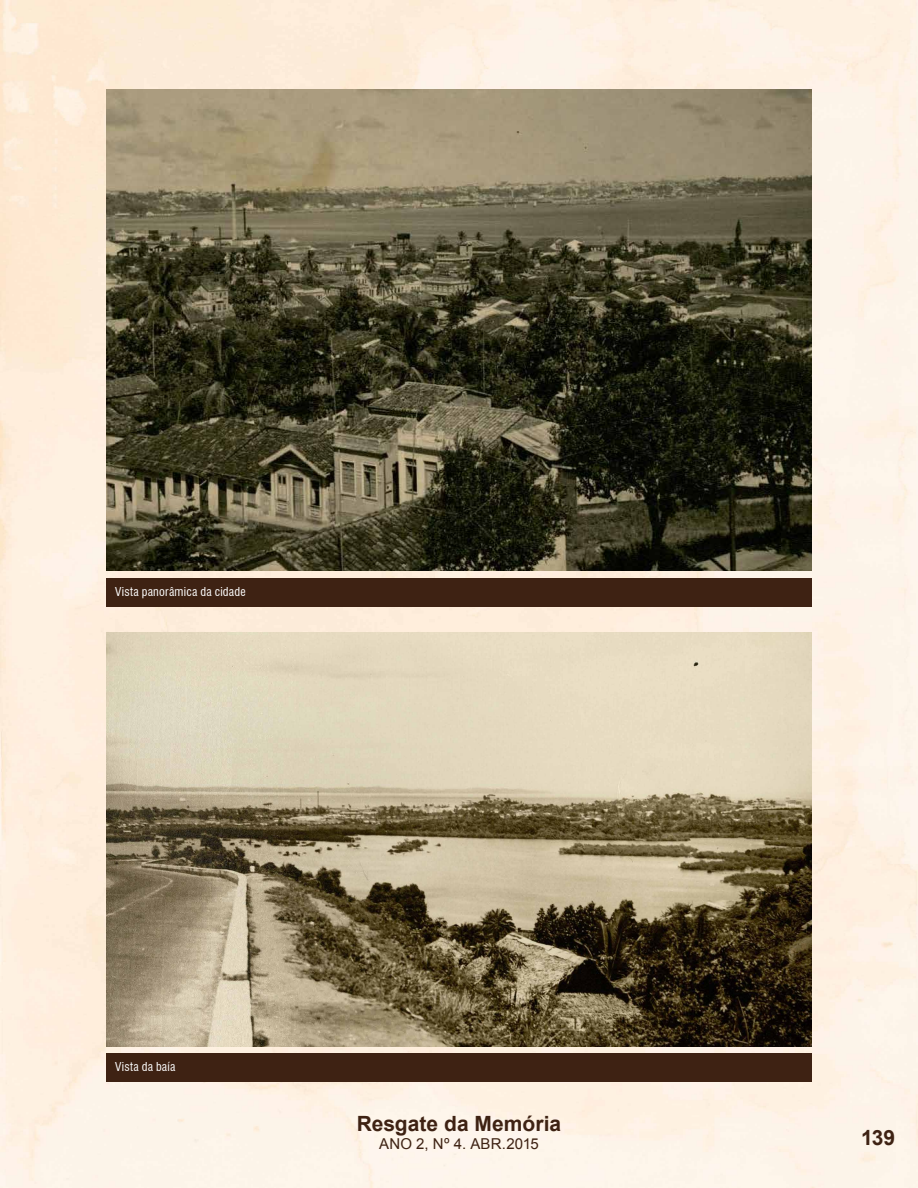
<style>
.page{position:relative;width:918px;height:1188px;background:#fff}
.page>*{position:absolute;margin:0;border:0;box-sizing:border-box;transform-origin:0 0}
.t1{font:700 21px "Arial";color:#3e2213}
.t2{font:15px "Arial";letter-spacing:.01em;color:#3e2213}
.t3{font:condensed 12px "Swiss 721 BT";letter-spacing:.02em;color:#fff}
</style>
<div class="page">
<img style="left:0;top:0;width:918px;height:1188px">
<img style="left:106px;top:89px;width:706px;height:481px">
<img style="left:106px;top:632px;width:706px;height:415px">
<div style="left:106px;top:578px;width:706px;height:28px;background:#3e2213"></div>
<div style="left:106px;top:1054px;width:706px;height:28px;background:#3e2213"></div>
<p class="t3" style="left:115px;top:584px;width:132px">Vista panorâmica da cidade</p>
<p class="t3" style="left:115px;top:1060px;width:62px">Vista da baía</p>
<h1 class="t1" style="left:357px;top:1110px;width:206px">Resgate da Memória</h1>
<p class="t2" style="left:379px;top:1134px;width:161px">ANO 2, Nº 4. ABR.2015</p>
<h1 class="t1" style="left:861px;top:1124px;width:35px">139</h1>
</div>
